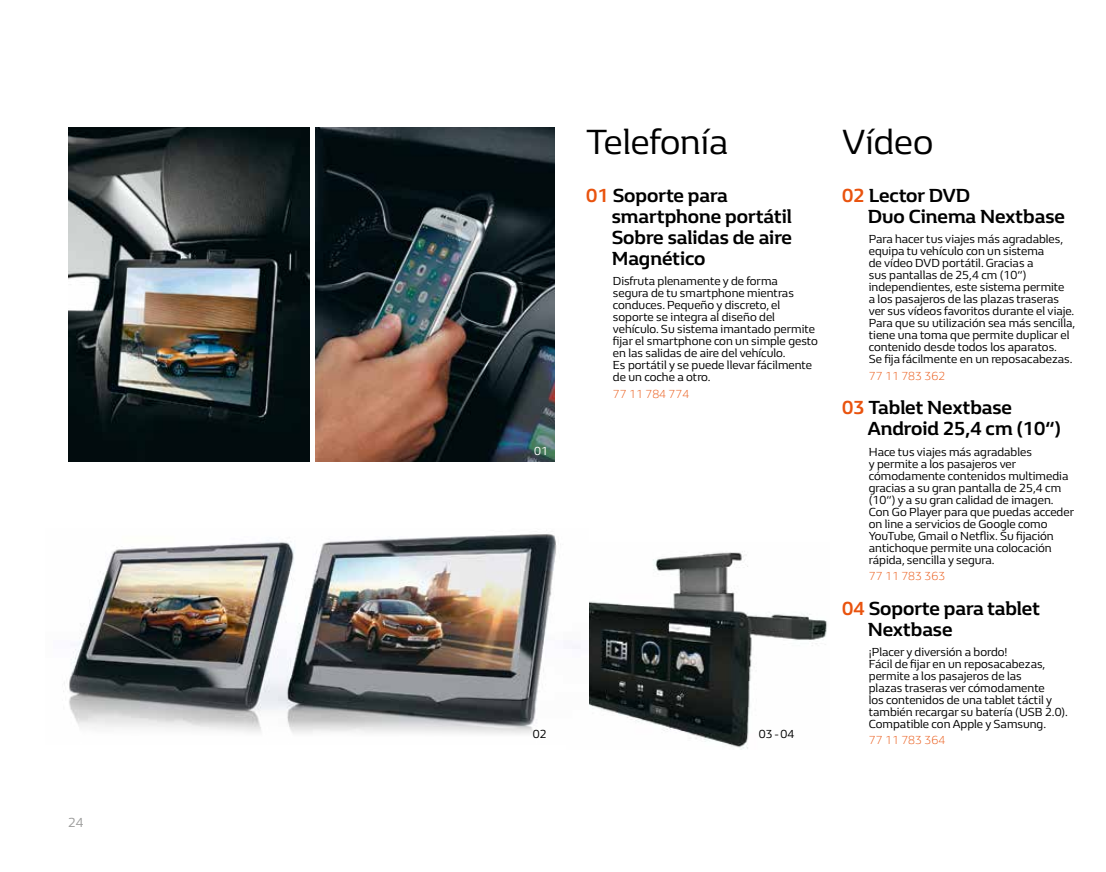
<style>
.page{position:relative;width:1106px;height:872px;background:#fff}
.page>*{position:absolute;margin:0;border:0;box-sizing:border-box;transform-origin:0 0}
.t1{font:36px "Renault Life";color:#000}
.t2{font:700 19.5px/21px "Renault Life";color:#000}
.t3{font:13.5px "Renault Life";color:#9d9d9c}
.t4{font:12px/12px "Renault Life";color:#000}
.t5{font:300 12px "Renault Life";color:#e9530e}
.t6{font:12px "Renault Life";color:#fff}
.s1{color:#e9530e}
</style>
<div class="page">
<img style="left:68px;top:128px;width:241px;height:333px">
<img style="left:589px;top:552px;width:238px;height:198px">
<img style="left:63px;top:534px;width:517px;height:200px">
<img style="left:315px;top:128px;width:239px;height:333px">
<p class="t3" style="left:68px;top:813px;width:17px">24</p>
<h1 class="t1" style="left:586px;top:118px;width:143px">Telefonía</h1>
<h1 class="t1" style="left:842px;top:118px;width:93px">Vídeo</h1>
<h2 class="t2" style="left:867px;top:184px;width:199px;text-indent:-26px"><span class="s1">02</span> Lector DVD<br>Duo Cinema Nextbase</h2>
<p class="t4" style="left:868px;top:233px;width:208px">Para hacer tus viajes más agradables, equipa tu vehículo con un sistema<br>de vídeo DVD portátil. Gracias a<br>sus pantallas de 25,4 cm (10“) independientes, este sistema permite<br>a los pasajeros de las plazas traseras ver sus vídeos favoritos durante el viaje.<br>Para que su utilización sea más sencilla, tiene una toma que permite duplicar el contenido desde todos los aparatos.<br>Se fija fácilmente en un reposacabezas.</p>
<p class="t5" style="left:868px;top:367px;width:78px">77 11 783 362</p>
<h2 class="t2" style="left:612px;top:184px;width:182px;text-indent:-26px"><span class="s1">01</span> Soporte para smartphone portátil<br>Sobre salidas de aire<br>Magnético</h2>
<p class="t4" style="left:613px;top:275px;width:206px">Disfruta plenamente y de forma<br>segura de tu smartphone mientras conduces. Pequeño y discreto, el soporte se integra al diseño del vehículo. Su sistema imantado permite fijar el smartphone con un simple gesto en las salidas de aire del vehículo.<br>Es portátil y se puede llevar fácilmente de un coche a otro.</p>
<p class="t5" style="left:613px;top:385px;width:78px">77 11 784 774</p>
<p class="t6" style="left:534px;top:443px;width:15px">01</p>
<p class="t4" style="left:533px;top:727px;width:15px">02</p>
<p class="t4" style="left:759px;top:727px;width:37px">03 - 04</p>
<h2 class="t2" style="left:867px;top:396px;width:195px;text-indent:-26px"><span class="s1">03</span> Tablet Nextbase<br>Android 25,4 cm (10“)</h2>
<p class="t4" style="left:868px;top:445px;width:207px">Hace tus viajes más agradables<br>y permite a los pasajeros ver cómodamente contenidos multimedia gracias a su gran pantalla de 25,4 cm (10“) y a su gran calidad de imagen.<br>Con Go Player para que puedas acceder on line a servicios de Google como YouTube, Gmail o Netflix. Su fijación antichoque permite una colocación rápida, sencilla y segura.</p>
<p class="t5" style="left:868px;top:568px;width:78px">77 11 783 363</p>
<h2 class="t2" style="left:867px;top:597px;width:174px;text-indent:-26px"><span class="s1">04</span> Soporte para tablet<br>Nextbase</h2>
<p class="t4" style="left:868px;top:645px;width:201px">¡Placer y diversión a bordo!<br>Fácil de fijar en un reposacabezas, permite a los pasajeros de las<br>plazas traseras ver cómodamente<br>los contenidos de una tablet táctil y también recargar su batería (USB 2.0).<br>Compatible con Apple y Samsung.</p>
<p class="t5" style="left:868px;top:732px;width:78px">77 11 783 364</p>
</div>
